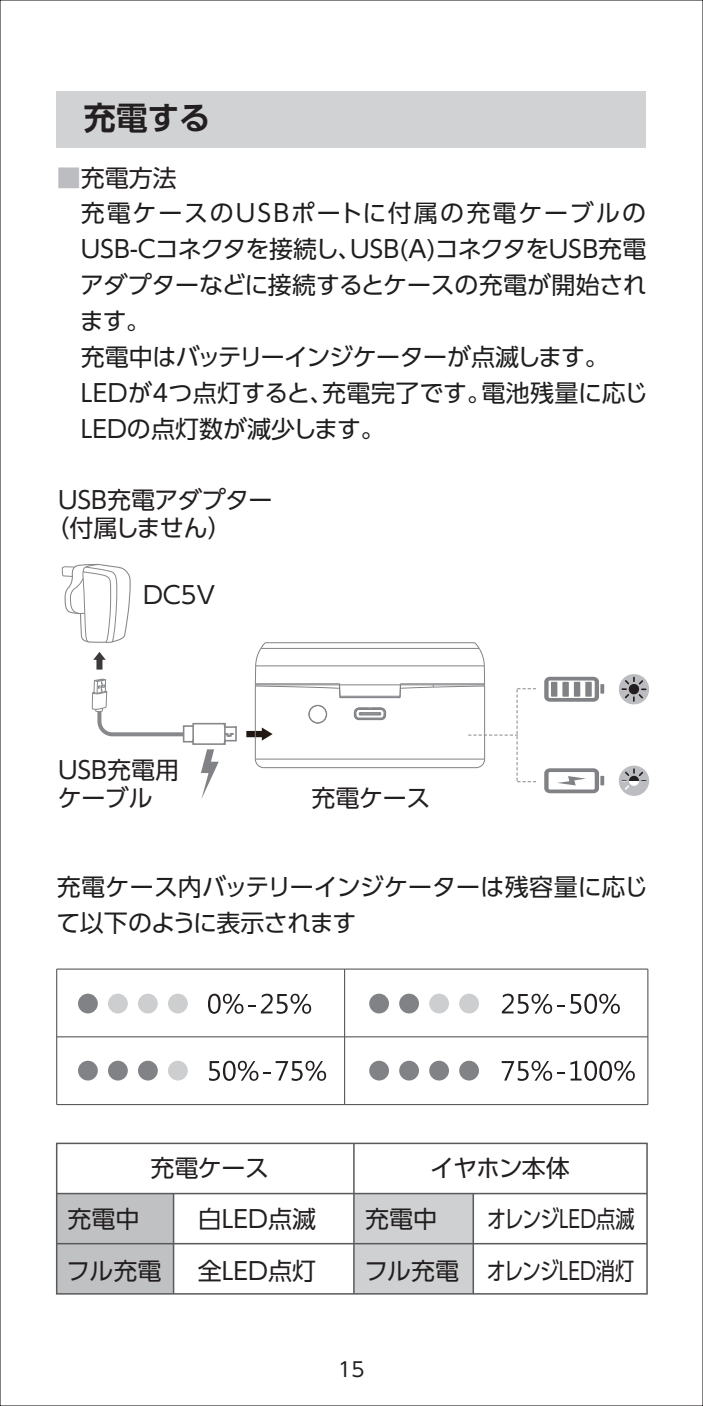
<style>
.page{position:relative;width:703px;height:1406px;background:#fff}
.page>*{position:absolute;margin:0;border:0;box-sizing:border-box;transform-origin:0 0}
.t1{font:700 32px "UD Shin Go Pro De";color:#231f20}
.t2{font:24px/36px "UD Shin Go Pro";color:#1e1e1f}
.t3{font:24px/28px "UD Shin Go Pro";color:#231f20}
.t4{font:24px "UD Shin Go Pro";color:#231f20;scale:.8 1}
.t5{font:20px "UD Shin Go Pro";color:#231f20}
.s1{color:#bcbdc0}
</style>
<div class="page">
<svg style="left:61px;top:564px;width:70px;height:79px"></svg>
<svg style="left:93px;top:652px;width:13px;height:18px"></svg>
<svg style="left:91px;top:678px;width:146px;height:121px"></svg>
<svg style="left:246px;top:728px;width:27px;height:13px"></svg>
<hr style="left:57px;top:968px;width:591px;height:2px;background:#595a5c">
<hr style="left:57px;top:1036px;width:591px;height:2px;background:#595a5c">
<hr style="left:57px;top:1104px;width:591px;height:1px;background:#595a5c">
<hr style="left:344px;top:969px;width:1px;height:136px;background:#595a5c">
<hr style="left:647px;top:969px;width:2px;height:136px;background:#595a5c">
<hr style="left:56px;top:969px;width:1px;height:136px;background:#595a5c">
<svg style="left:619px;top:674px;width:30px;height:31px"></svg>
<svg style="left:619px;top:766px;width:30px;height:30px"></svg>
<svg style="left:544px;top:677px;width:60px;height:25px"></svg>
<svg style="left:544px;top:768px;width:60px;height:25px"></svg>
<div style="left:57px;top:1194px;width:117px;height:100px;background:#bfc1c3"></div>
<div style="left:355px;top:1194px;width:118px;height:100px;background:#cfd0d1"></div>
<div style="left:56px;top:1143px;width:592px;height:152px;border:2px solid #595a5c"></div>
<hr style="left:57px;top:1243px;width:590px;height:1px;background:#595a5c">
<hr style="left:57px;top:1193px;width:590px;height:1px;background:#595a5c">
<hr style="left:473px;top:1194px;width:1px;height:100px;background:#595a5c">
<hr style="left:353px;top:1143px;width:2px;height:151px;background:#595a5c">
<hr style="left:173px;top:1194px;width:1px;height:100px;background:#595a5c">
<hr style="left:255px;top:686px;width:1px;height:73px;background:#808285">
<hr style="left:264px;top:767px;width:212px;height:1px;background:#808285">
<hr style="left:255px;top:758px;width:230px;height:2px;background:#808285">
<hr style="left:340px;top:697px;width:60px;height:1px;background:#808285">
<hr style="left:340px;top:696px;width:60px;height:1px;background:#808285">
<hr style="left:256px;top:684px;width:228px;height:2px;background:#808285">
<hr style="left:256px;top:665px;width:228px;height:2px;background:#808285">
<hr style="left:261px;top:648px;width:218px;height:1px;background:#808285">
<hr style="left:265px;top:642px;width:210px;height:1px;background:#808285">
<svg style="left:254px;top:758px;width:11px;height:11px"></svg>
<div style="left:308px;top:705px;width:19px;height:19px;border:1px solid #808285;border-radius:50%"></div>
<div style="left:309px;top:705px;width:18px;height:18px;border:1px solid #808285;border-radius:50%"></div>
<svg style="left:353px;top:707px;width:34px;height:14px"></svg>
<svg style="left:254px;top:642px;width:87px;height:56px"></svg>
<svg style="left:399px;top:642px;width:137px;height:140px"></svg>
<div style="left:57px;top:91px;width:589px;height:56px;background:#d1d2d4"></div>
<div style="left:138px;top:994px;width:20px;height:19px;background:#cdced0;border-radius:50%"></div>
<div style="left:168px;top:994px;width:20px;height:19px;background:#cdced0;border-radius:50%"></div>
<div style="left:108px;top:994px;width:20px;height:19px;background:#cdced0;border-radius:50%"></div>
<div style="left:78px;top:994px;width:20px;height:19px;background:#808285;border-radius:50%"></div>
<svg style="left:208px;top:994px;width:103px;height:20px"></svg>
<div style="left:429px;top:994px;width:20px;height:19px;background:#cdced0;border-radius:50%"></div>
<div style="left:459px;top:994px;width:20px;height:19px;background:#cdced0;border-radius:50%"></div>
<div style="left:399px;top:994px;width:20px;height:19px;background:#808285;border-radius:50%"></div>
<div style="left:369px;top:994px;width:20px;height:19px;background:#808285;border-radius:50%"></div>
<svg style="left:502px;top:994px;width:118px;height:20px"></svg>
<div style="left:138px;top:1061px;width:20px;height:20px;background:#808285;border-radius:50%"></div>
<div style="left:168px;top:1061px;width:20px;height:20px;background:#cdced0;border-radius:50%"></div>
<div style="left:108px;top:1061px;width:20px;height:20px;background:#808285;border-radius:50%"></div>
<div style="left:78px;top:1061px;width:20px;height:20px;background:#808285;border-radius:50%"></div>
<svg style="left:209px;top:1061px;width:117px;height:20px"></svg>
<div style="left:429px;top:1061px;width:20px;height:20px;background:#808285;border-radius:50%"></div>
<div style="left:459px;top:1061px;width:20px;height:20px;background:#808285;border-radius:50%"></div>
<div style="left:399px;top:1061px;width:20px;height:20px;background:#808285;border-radius:50%"></div>
<div style="left:369px;top:1061px;width:20px;height:20px;background:#808285;border-radius:50%"></div>
<svg style="left:502px;top:1061px;width:133px;height:20px"></svg>
<h1 class="t1" style="left:84px;top:92px;width:129px">充電する</h1>
<p class="t3" style="left:57px;top:164px;width:121px"><span class="s1">■</span>充電方法</p>
<p class="t2" style="left:80px;top:195px;width:570px">充電ケースのUSBポートに付属の充電ケーブルの<br>USB-Cコネクタを接続し、USB(A)コネクタをUSB充電アダプターなどに接続するとケースの充電が開始されます。<br>充電中はバッテリーインジケーターが点滅します。<br>LEDが4つ点灯すると、充電完了です。電池残量に応じ<br>LEDの点灯数が減少します。</p>
<p class="t3" style="left:45px;top:485px;width:229px;text-indent:13px">USB充電アダプター（付属しません）</p>
<p class="t3" style="left:143px;top:580px;width:73px">DC5V</p>
<p class="t3" style="left:58px;top:755px;width:123px">USB充電用ケーブル</p>
<p class="t3" style="left:312px;top:783px;width:120px">充電ケース</p>
<p class="t2" style="left:56px;top:869px;width:593px">充電ケース内バッテリーインジケーターは残容量に応じて以下のように表示されます</p>
<p class="t3" style="left:150px;top:1153px;width:120px">充電ケース</p>
<p class="t3" style="left:430px;top:1153px;width:141px">イヤホン本体</p>
<p class="t3" style="left:67px;top:1204px;width:73px">充電中</p>
<p class="t3" style="left:198px;top:1204px;width:120px">白LED点滅</p>
<p class="t3" style="left:365px;top:1204px;width:73px">充電中</p>
<p class="t4" style="left:487px;top:1200px;width:186px">オレンジLED点滅</p>
<p class="t3" style="left:66px;top:1256px;width:97px">フル充電</p>
<p class="t3" style="left:364px;top:1256px;width:97px">フル充電</p>
<p class="t3" style="left:198px;top:1256px;width:120px">全LED点灯</p>
<p class="t4" style="left:487px;top:1251px;width:186px">オレンジLED消灯</p>
<p class="t5" style="left:338px;top:1354px;width:28px">15</p>
</div>
